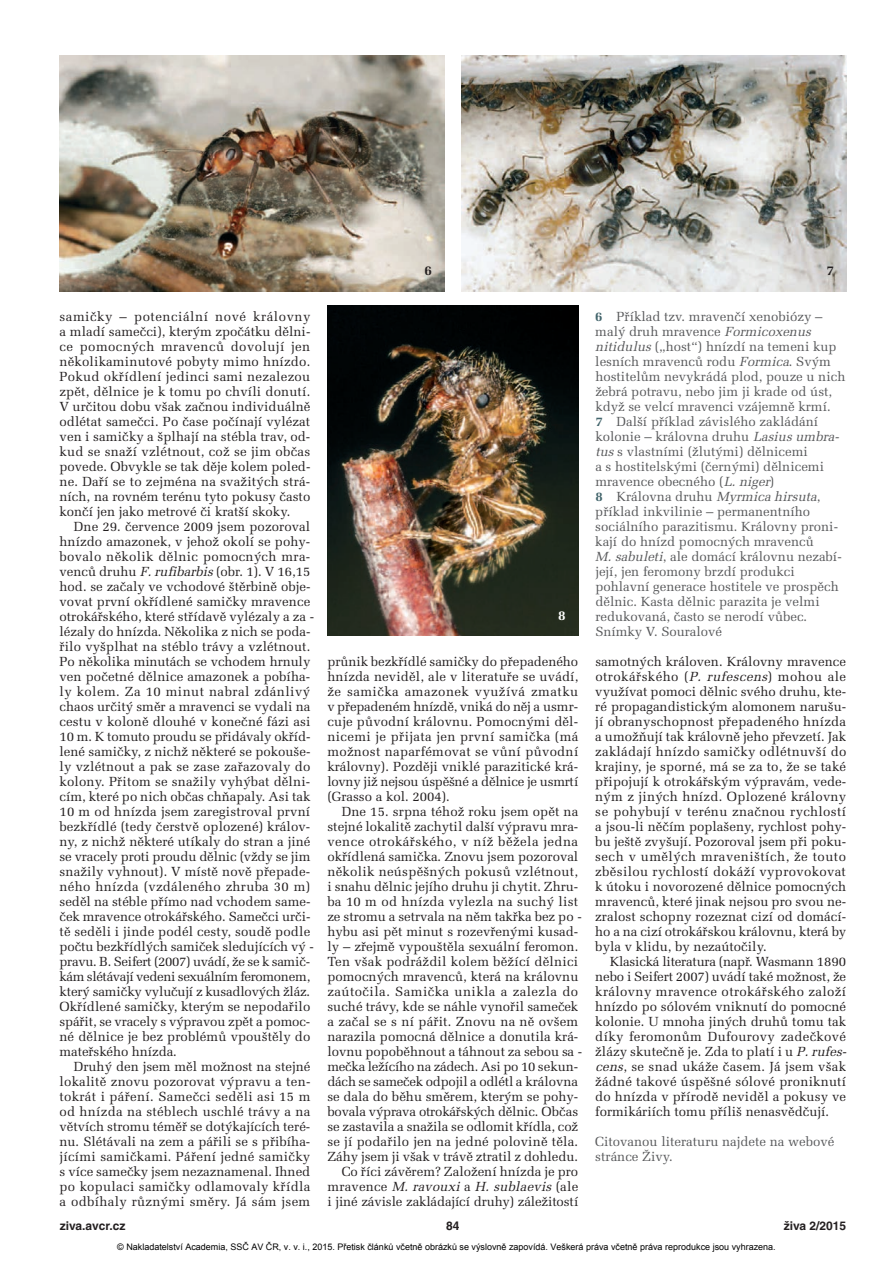
<style>
.page{position:relative;width:893px;height:1263px;background:#fff}
.page>*{position:absolute;margin:0;border:0;box-sizing:border-box;transform-origin:0 0}
.t1{font:700 13.5px "Melior CE";color:#231f20}
.t2{font:700 13.5px "Melior CE";color:#fff}
.t3{font:13.2px/15px "Melior CE";color:#231f20;text-align:justify}
.t4{font:13.2px/15px "Melior CE";color:#57585a}
.t5{font:700 12px "Helvetica CE";color:#231f20}
.t6{font:9px "Arial";color:#000}
.s1{font-style:italic}
.s2{font-weight:700;color:#43656c}
</style>
<div class="page">
<img style="left:461px;top:55px;width:385px;height:236px">
<img style="left:60px;top:55px;width:384px;height:236px">
<img style="left:327px;top:306px;width:251px;height:330px">
<p class="t3" style="left:60px;top:311px;width:252px">samičky – potenciální nové královny a mladí samečci), kterým zpočátku dělni&shy;ce pomocných mravenců dovolují jen několikaminutové pobyty mimo hnízdo.<br>Pokud okřídlení jedinci sami nezalezou zpět, dělnice je k tomu po chvíli donutí.<br>V určitou dobu však začnou individuálně odlétat samečci. Po čase počínají vylézat ven i samičky a šplhají na stébla trav, od - kud se snaží vzlétnout, což se jim občas povede. Obvykle se tak děje kolem poled&shy;ne. Daří se to zejména na svažitých strá&shy;ních, na rovném terénu tyto pokusy často končí jen jako metrové či kratší skoky.</p>
<p class="t3" style="left:60px;top:521px;width:256px;text-align:left;text-indent:14px">Dne 29. července 2009 jsem pozoroval hnízdo amazonek, v jehož okolí se pohy&shy;bovalo několik dělnic pomocných mra&shy;venců druhu <span class="s1">F.rufibarbis</span>(obr. 1). V 16,15 hod. se začaly ve vchodové štěrbině obje&shy;vovat první okřídlené samičky mravence otrokářského, které střídavě vylézaly a za - lézaly do hnízda. Několika z nich se poda&shy;řilo vyšplhat na stéblo trávy a vzlétnout.<br>Po několika minutách se vchodem hrnuly ven početné dělnice amazonek a pobíha&shy;ly kolem. Za 10 minut nabral zdánlivý chaos určitý směr a mravenci se vydali na cestu v koloně dlouhé v konečné fázi asi 10 m. K tomuto proudu se přidávaly okříd&shy;lené samičky, z nichž některé se pokouše&shy;ly vzlétnout a pak se zase zařazovaly do kolony. Přitom se snažily vyhýbat dělni&shy;cím, které po nich občas chňapaly. Asi tak 10 m od hnízda jsem zaregistroval první bezkřídlé (tedy čerstvě oplozené) králov&shy;ny, z nichž některé utíkaly do stran a jiné se vracely proti proudu dělnic (vždy se jim snažily vyhnout). V místě nově přepade&shy;ného hnízda (vzdáleného zhruba 30 m) seděl na stéble přímo nad vchodem same&shy;ček mravence otrokářského. Samečci urči&shy;tě seděli i jinde podél cesty, soudě podle počtu bezkřídlých samiček sledujících vý - pravu. B. Seifert (2007) uvádí, že se k samič&shy;kám slétávají vedeni sexuálním feromonem, který samičky vylučují z kusadlových žláz.<br>Okřídlené samičky, kterým se nepodařilo spářit, se vracely s výpravou zpět a pomoc&shy;né dělnice je bez problémů vpouštěly do mateřského hnízda.</p>
<p class="t3" style="left:60px;top:1060px;width:252px;text-indent:14px">Druhý den jsem měl možnost na stejné lokalitě znovu pozorovat výpravu a ten&shy;tokrát i páření. Samečci seděli asi 15 m od hnízda na stéblech uschlé trávy a na větvích stromu téměř se dotýkajících teré&shy;nu. Slétávali na zem a pářili se s přibíha&shy;jícími samičkami. Páření jedné samičky s více samečky jsem nezaznamenal. Ihned po kopulaci samičky odlamovaly křídla a odbíhaly různými směry. Já sám jsem</p>
<p class="t1" style="left:425px;top:266px;width:9px">6</p>
<p class="t1" style="left:826px;top:266px;width:9px">7</p>
<p class="t4" style="left:595px;top:311px;width:252px"><span class="s2">6</span> Příklad tzv. mravenčí xenobiózy – malý druh mravence <span class="s1">Formicoxenus nitidulus</span>(„host“) hnízdí na temeni kup lesních mravenců rodu <span class="s1">Formica</span>. Svým hostitelům nevykrádá plod, pouze u nich žebrá potravu, nebo jim ji krade od úst, když se velcí mravenci vzájemně krmí.<br><span class="s2">7</span> Další příklad závislého zakládání kolonie – královna druhu <span class="s1">Lasius umbra&shy;tus</span>s vlastními (žlutými) dělnicemi<br>a s hostitelskými (černými) dělnicemi mravence obecného (<span class="s1">L. niger</span>)<br><span class="s2">8</span> K r á l o v n a d r u h u <span class="s1">Myrmica hirsuta</span>, příklad inkvilinie – permanentního sociálního parazitismu. Královny proni&shy;kají do hnízd pomocných mravenců<br><span class="s1">M. sabuleti</span>, ale domácí královnu nezabí&shy;její, jen feromony brzdí produkci pohlavní generace hostitele ve prospěch dělnic. Kasta dělnic parazita je velmi redukovaná, často se nerodí vůbec.<br>Snímky V. Souralové</p>
<p class="t2" style="left:558px;top:610px;width:9px">8</p>
<p class="t3" style="left:327px;top:655px;width:252px">průnik bezkřídlé samičky do přepadeného hnízda neviděl, ale v literatuře se uvádí, že samička amazonek využívá zmatku v přepadeném hnízdě, vniká do něj a usmr&shy;cuje původní královnu. Pomocnými děl&shy;nicemi je přijata jen první samička (má možnost naparfémovat se vůní původní královny). Později vniklé parazitické krá&shy;lovny již nejsou úspěšné a dělnice je usmrtí (Grasso a kol. 2004).</p>
<p class="t3" style="left:327px;top:805px;width:256px;text-align:right">Dne 15. srpna téhož roku jsem opět na stejné lokalitě zachytil další výpravu mra&shy;vence otrokářského, v níž běžela jedna okřídlená samička. Znovu jsem pozoroval několik neúspěšných pokusů vzlétnout, i snahu dělnic jejího druhu ji chytit. Zhru&shy;ba 10 m od hnízda vylezla na suchý list ze stromu a setrvala na něm takřka bez po - hybu asi pět minut s rozevřenými kusad&shy;ly – zřejmě vypouštěla sexuální feromon.<br>Ten však podráždil kolem běžící dělnici pomocných mravenců, která na královnu zaútočila. Samička unikla a zalezla do suché trávy, kde se náhle vynořil sameček a začal se s ní pářit. Znovu na ně ovšem narazila pomocná dělnice a donutila krá&shy;lovnu popoběhnout a táhnout za sebou sa - mečka ležícího na zádech. Asi po 10 sekun&shy;dách se sameček odpojil a odlétl a královna se dala do běhu směrem, kterým se pohy&shy;bovala výprava otrokářských dělnic. Občas se zastavila a snažila se odlomit křídla, což se jí podařilo jen na jedné polovině těla.<br>Záhy jsem ji však v trávě ztratil z dohledu.<br>Co říci závěrem? Založení hnízda je pro<br>m r a v e n c e <span class="s1">M. ravouxi</span> a <span class="s1">H. sublaevis</span> ( a l e i jiné závisle zakládající druhy) záležitostí</p>
<p class="t3" style="left:595px;top:656px;width:252px">samotných královen. Královny mravence otrokářského (<span class="s1">P. rufescens</span>) mohou ale využívat pomoci dělnic svého druhu, kte&shy;ré propagandistickým alomonem narušu&shy;jí obranyschopnost přepadeného hnízda a umožňují tak královně jeho převzetí. Jak zakládají hnízdo samičky odlétnuvší do krajiny, je sporné, má se za to, že se také připojují k otrokářským výpravám, vede&shy;ným z jiných hnízd. Oplozené královny se pohybují v terénu značnou rychlostí a jsou-li něčím poplašeny, rychlost pohy&shy;bu ještě zvyšují. Pozoroval jsem při poku&shy;sech v umělých mraveništích, že touto zběsilou rychlostí dokáží vyprovokovat k útoku i novorozené dělnice pomocných mravenců, které jinak nejsou pro svou ne - zralost schopny rozeznat cizí od domácí&shy;ho a na cizí otrokářskou královnu, která by byla v klidu, by nezaútočily.</p>
<p class="t3" style="left:595px;top:956px;width:255px;text-align:left;text-indent:14px">Klasická literatura (např. Wasmann 1890 nebo i Seifert 2007) uvádí také možnost, že královny mravence otrokářského založí hnízdo po sólovém vniknutí do pomocné kolonie. U mnoha jiných druhů tomu tak díky feromonům Dufourovy zadečkové žlázy skutečně je. Zda to platí i u <span class="s1">P.rufes&shy;cens</span>, se snad ukáže časem. Já jsem však žádné takové úspěšné sólové proniknutí do hnízda v přírodě neviděl a pokusy ve formikáriích tomu příliš nenasvědčují.</p>
<p class="t4" style="left:595px;top:1136px;width:241px">Citovanou literaturu najdete na webové stránce Živy.</p>
<p class="t5" style="left:60px;top:1221px;width:67px">ziva.avcr.cz</p>
<p class="t5" style="left:446px;top:1221px;width:15px">84</p>
<p class="t5" style="left:784px;top:1221px;width:64px">živa 2/2015</p>
<p class="t6" style="left:117px;top:1241px;width:660px">© Nakladatelství Academia, SSČ AV ČR, v. v. i., 2015. Přetisk článků včetně obrázků se výslovně zapovídá. Veškerá práva včetně práva reprodukce jsou vyhrazena.</p>
</div>
